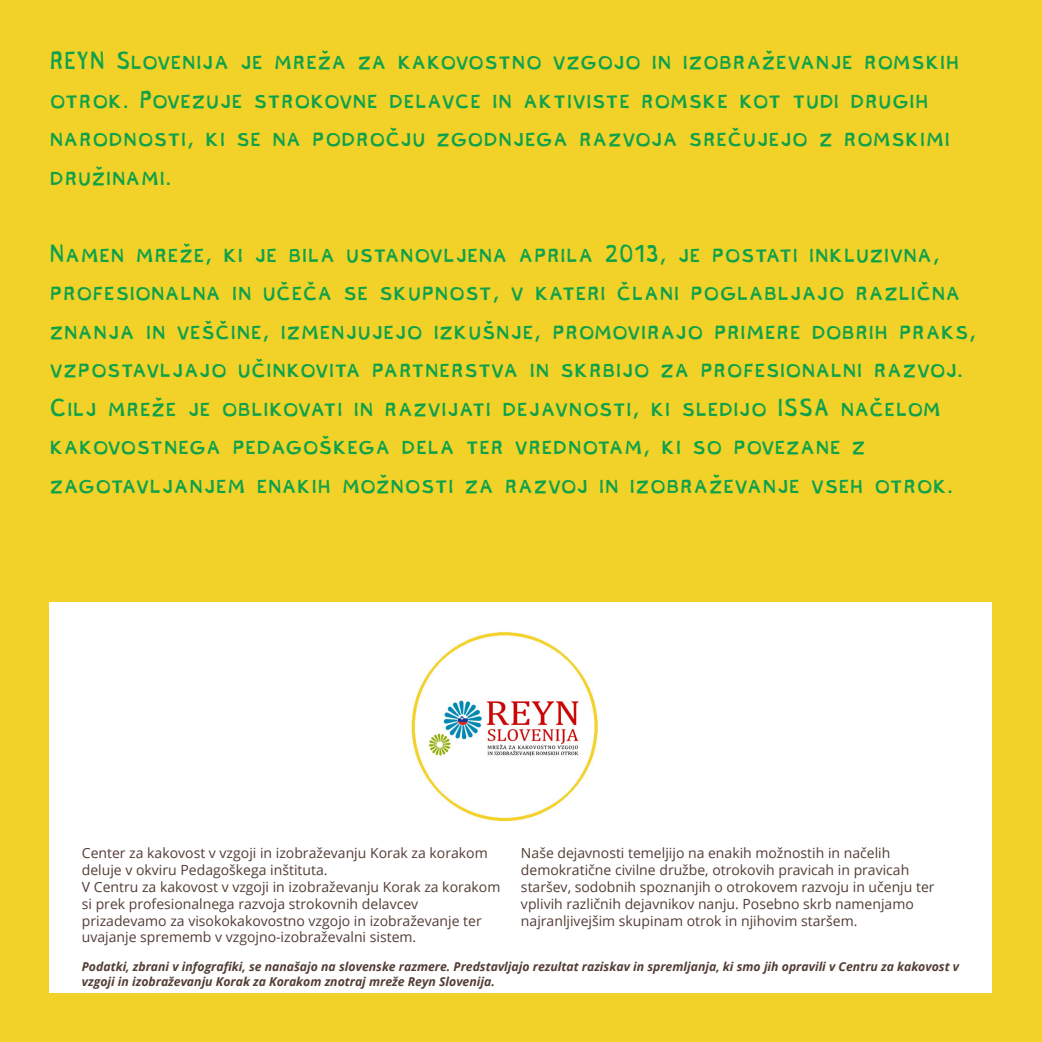
<style>
.page{position:relative;width:1042px;height:1042px;background:#f2d229}
.page>*{position:absolute;margin:0;border:0;box-sizing:border-box;transform-origin:0 0}
.main_text{font:24.5px/38.5px "Mishto";color:#0fa14a}
.t1{font:14px/16.8px "Open Sans";color:#533d35}
.source_of_informatio{font:italic 700 12.25px/14.7px "Open Sans";color:#533d35}
</style>
<div class="page">
<div style="left:50px;top:602px;width:942px;height:390px;background:#fff"></div>
<img style="left:411px;top:632px;width:187px;height:189px">
<p class="main_text" style="left:50px;top:42px;width:911px">REYN Slovenija je mreža za kakovostno vzgojo in izobraževanje romskih otrok. Povezuje strokovne delavce in aktiviste romske kot tudi drugih narodnosti, ki se na področju zgodnjega razvoja srečujejo z romskimi družinami.</p>
<p class="main_text" style="left:50px;top:234px;width:928px">Namen mreže, ki je bila ustanovljena aprila 2013, je postati inkluzivna, profesionalna in učeča se skupnost, v kateri člani poglabljajo različna znanja in veščine, izmenjujejo izkušnje, promovirajo primere dobrih praks, vzpostavljajo učinkovita partnerstva in skrbijo za profesionalni razvoj.</p>
<p class="main_text" style="left:50px;top:388px;width:893px">Cilj mreže je oblikovati in razvijati dejavnosti, ki sledijo ISSA načelom</p>
<p class="main_text" style="left:50px;top:427px;width:818px">kakovostnega pedagoškega dela ter vrednotam, ki so povezane z</p>
<p class="main_text" style="left:50px;top:465px;width:905px">zagotavljanjem enakih možnosti za razvoj in izobraževanje vseh otrok.</p>
<p class="t1" style="left:82px;top:844px;width:407px">Center za kakovost v vzgoji in izobraževanju Korak za korakom deluje v okviru Pedagoškega inštituta.</p>
<p class="t1" style="left:82px;top:878px;width:420px">V Centru za kakovost v vzgoji in izobraževanju Korak za korakom si prek profesionalnega razvoja strokovnih delavcev</p>
<p class="t1" style="left:82px;top:911px;width:401px">prizadevamo za visokokakovostno vzgojo in izobraževanje ter uvajanje sprememb v vzgojno-izobraževalni sistem.</p>
<p class="t1" style="left:521px;top:844px;width:415px">Naše dejavnosti temeljijo na enakih možnostih in načelih demokratične civilne družbe, otrokovih pravicah in pravicah staršev, sodobnih spoznanjih o otrokovem razvoju in učenju ter vplivih različnih dejavnikov nanju. Posebno skrb namenjamo</p>
<p class="t1" style="left:521px;top:911px;width:338px">najranljivejšim skupinam otrok in njihovim staršem.</p>
<p class="source_of_informatio" style="left:82px;top:959px;width:879px">Podatki, zbrani v infografiki, se nanašajo na slovenske razmere. Predstavljajo rezultat raziskav in spremljanja, ki smo jih opravili v Centru za kakovost v vzgoji in izobraževanju Korak za Korakom znotraj mreže Reyn Slovenija.</p>
</div>
